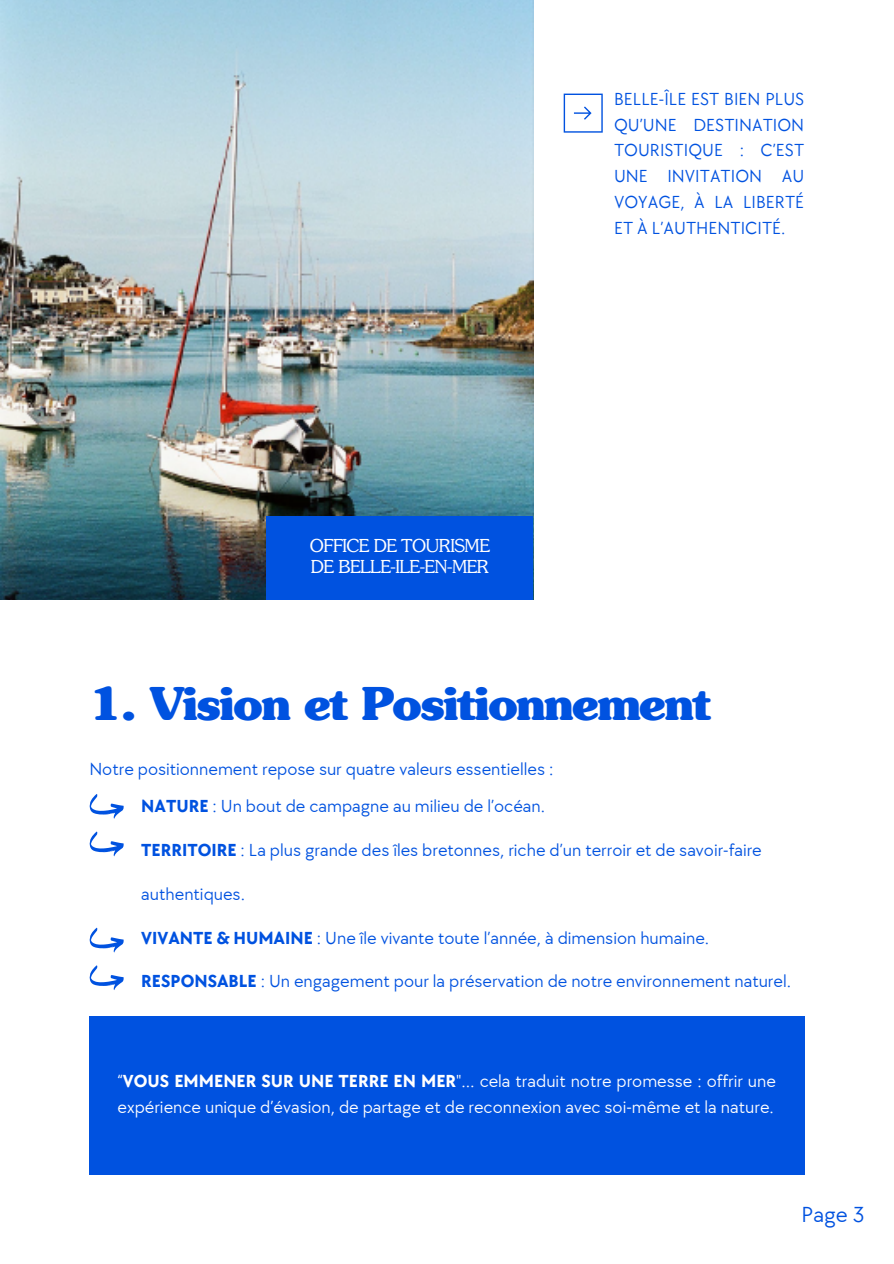
<style>
.page{position:relative;width:894px;height:1264px;background:#fff}
.page>*{position:absolute;margin:0;border:0;box-sizing:border-box;transform-origin:0 0}
.t1{font:700 45px "Souvenir Std";letter-spacing:-.03em;color:#0052e0}
.t2{font:22.5px "TT Chocolates";color:#0052e0}
.t3{font:18px/25.8px "TT Chocolates";color:#0052e0;text-align:justify}
.t4{font:18px/25.8px "TT Chocolates";color:#fff}
.t5{font:300 17.7px/21.1px "Souvenir Std";letter-spacing:-.03em;color:#fff}
.s1{font-weight:700}
</style>
<div class="page">
<img style="left:0;top:0;width:533px;height:600px">
<div style="left:266px;top:516px;width:267px;height:83px;background:#0052e0"></div>
<svg style="left:563px;top:94px;width:39px;height:39px"></svg>
<svg style="left:89px;top:794px;width:35px;height:24px"></svg>
<svg style="left:89px;top:831px;width:35px;height:25px"></svg>
<svg style="left:89px;top:927px;width:35px;height:25px"></svg>
<svg style="left:89px;top:965px;width:35px;height:25px"></svg>
<div style="left:89px;top:1016px;width:715px;height:158px;background:#0052e0"></div>
<p class="t5" style="left:310px;top:537px;width:181px">OFFICE DE TOURISME<br>DE BELLE-ILE-EN-MER</p>
<p class="t3" style="left:613px;top:86px;width:192px">BELLE-ÎLE EST BIEN PLUS QU’UNE DESTINATION TOURISTIQUE : C’EST UNE INVITATION AU VOYAGE, À LA LIBERTÉ ET À L’AUTHENTICITÉ.</p>
<p class="t1" style="left:89px;top:685px;width:623px">1. Vision et Positionnement</p>
<p class="t3" style="left:89px;top:756px;width:465px">Notre positionnement repose sur quatre valeurs essentielles :</p>
<h3 class="t3" style="left:141px;top:793px;width:405px"><span class="s1">NATURE</span> : Un bout de campagne au milieu de l’océan.</h3>
<p class="t3" style="left:141px;top:837px;width:622px"><span class="s1">TERRITOIRE</span> : La plus grande des îles bretonnes, riche d’un terroir et de savoir-faire</p>
<p class="t3" style="left:141px;top:881px;width:105px">authentiques.</p>
<h3 class="t3" style="left:141px;top:925px;width:569px"><span class="s1">VIVANTE &amp; HUMAINE</span> : Une île vivante toute l’année, à dimension humaine.</h3>
<h1 class="t3" style="left:141px;top:969px;width:651px"><span class="s1">RESPONSABLE</span> : Un engagement pour la préservation de notre environnement naturel.</h1>
<p class="t4" style="left:117px;top:1068px;width:659px">“<span class="s1">VOUS EMMENER SUR UNE TERRE EN MER</span>"… cela traduit notre promesse : offrir une expérience unique d’évasion, de partage et de reconnexion avec soi-même et la nature.</p>
<p class="t2" style="left:801px;top:1201px;width:65px">Page 3</p>
</div>
